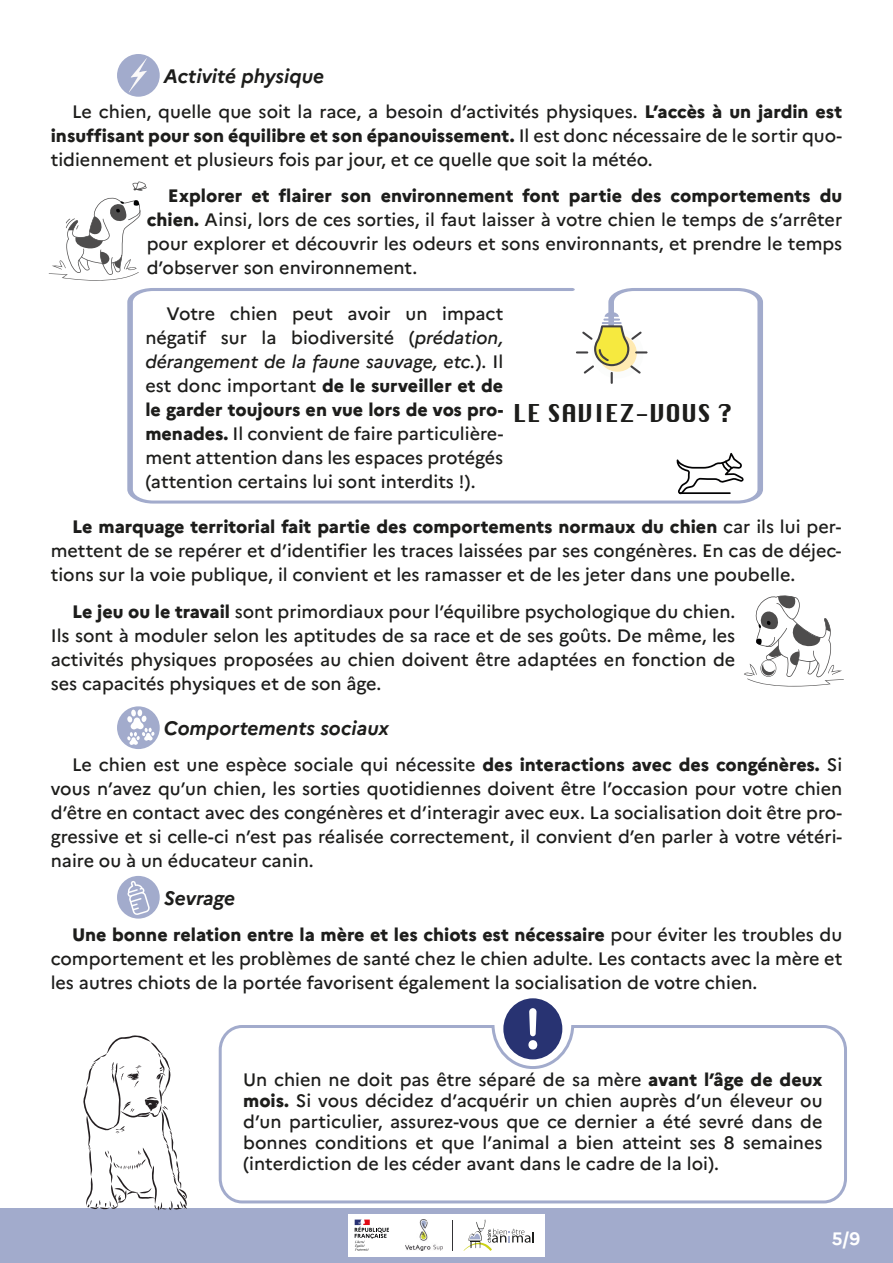
<style>
.page{position:relative;width:893px;height:1263px;background:#fff}
.page>*{position:absolute;margin:0;border:0;box-sizing:border-box;transform-origin:0 0}
.marianne_corps_de_te{font:24px "Krungthep";color:#1d1d1b}
.marianne_corps_de_te-2{font:italic 700 19.5px "Marianne";color:#1d1d1b}
.marianne_corps_de_te-3{font:500 18px/24px "Marianne";color:#1d1d1b;text-align:justify}
.marianne_corps_de_te-4{font:700 18px "Marianne";color:#fff}
.s1{font-weight:800}
.s2{font-style:italic}
</style>
<div class="page">
<div style="left:0;top:1209px;width:893px;height:54px;background:#a2abcc"></div>
<div style="left:349px;top:1214px;width:195px;height:42px;background:#fff"></div>
<svg style="left:355px;top:1219px;width:34px;height:32px"></svg>
<img style="left:405px;top:1220px;width:37px;height:31px">
<svg style="left:464px;top:1219px;width:70px;height:32px"></svg>
<hr style="left:453px;top:1220px;width:1px;height:31px;background:#343336">
<div style="left:117px;top:54px;width:43px;height:43px;background:#a2abcc;border-radius:50%"></div>
<svg style="left:129px;top:58px;width:18px;height:34px"></svg>
<svg style="left:127px;top:288px;width:636px;height:216px"></svg>
<svg style="left:576px;top:312px;width:71px;height:76px"></svg>
<svg style="left:675px;top:453px;width:69px;height:41px"></svg>
<hr style="left:679px;top:492px;width:52px;height:2px;background:#020203">
<svg style="left:49px;top:181px;width:98px;height:100px"></svg>
<svg style="left:744px;top:595px;width:100px;height:92px"></svg>
<div style="left:117px;top:706px;width:43px;height:43px;background:#a2abcc;border-radius:50%"></div>
<svg style="left:127px;top:709px;width:28px;height:36px"></svg>
<div style="left:117px;top:876px;width:43px;height:42px;background:#a2abcc;border-radius:50%"></div>
<svg style="left:218px;top:1025px;width:629px;height:179px"></svg>
<div style="left:503px;top:998px;width:59px;height:61px;background:#283372;border-radius:50%"></div>
<svg style="left:528px;top:1008px;width:9px;height:41px"></svg>
<svg style="left:127px;top:881px;width:23px;height:34px"></svg>
<svg style="left:82px;top:1035px;width:106px;height:175px"></svg>
<p class="marianne_corps_de_te-2" style="left:164px;top:64px;width:162px">Activité physique</p>
<p class="marianne_corps_de_te-3" style="left:51px;top:99px;width:793px;text-indent:21px">Le chien, quelle que soit la race, a besoin d’activités physiques. <span class="s1">L’accès à un jardin est insuffisant pour son équilibre et son épanouissement.</span> Il est donc nécessaire de le sortir quo&shy;tidiennement et plusieurs fois par jour, et ce quelle que soit la météo.</p>
<p class="marianne_corps_de_te-3" style="left:147px;top:184px;width:697px;text-indent:21px"><span class="s1">Explorer et flairer son environnement font partie des comportements du chien.</span> Ainsi, lors de ces sorties, il faut laisser à votre chien le temps de s’arrêter pour explorer et découvrir les odeurs et sons environnants, et prendre le temps d’observer son environnement.</p>
<p class="marianne_corps_de_te-3" style="left:145px;top:301px;width:359px;text-indent:21px">Votre chien peut avoir un impact négatif sur la biodiversité (<span class="s2">prédation, dérangement de la faune sauvage, etc.</span>). Il est donc important <span class="s1">de le surveiller et de le garder toujours en vue lors de vos pro&shy;menades.</span> Il convient de faire particulière&shy;ment attention dans les espaces protégés (attention certains lui sont interdits !).</p>
<p class="marianne_corps_de_te" style="left:513px;top:400px;width:221px">LE SAVIEZ-VOUS ?</p>
<p class="marianne_corps_de_te-3" style="left:51px;top:514px;width:792px;text-indent:21px"><span class="s1">Le marquage territorial fait partie des comportements normaux du chien</span> car ils lui per&shy;mettent de se repérer et d’identifier les traces laissées par ses congénères. En cas de déjec&shy;tions sur la voie publique, il convient et les ramasser et de les jeter dans une poubelle.</p>
<p class="marianne_corps_de_te-3" style="left:51px;top:599px;width:686px;text-indent:21px"><span class="s1">Le jeu ou le travail</span> sont primordiaux pour l’équilibre psychologique du chien.<br>Ils sont à moduler selon les aptitudes de sa race et de ses goûts. De même, les activités physiques proposées au chien doivent être adaptées en fonction de ses capacités physiques et de son âge.</p>
<p class="marianne_corps_de_te-2" style="left:164px;top:716px;width:227px">Comportements sociaux</p>
<p class="marianne_corps_de_te-3" style="left:51px;top:753px;width:793px;text-indent:21px">Le chien est une espèce sociale qui nécessite <span class="s1">des interactions avec des congénères.</span> Si vous n’avez qu’un chien, les sorties quotidiennes doivent être l’occasion pour votre chien d’être en contact avec des congénères et d’interagir avec eux. La socialisation doit être pro&shy;gressive et si celle-ci n’est pas réalisée correctement, il convient d’en parler à votre vétéri&shy;naire ou à un éducateur canin.</p>
<p class="marianne_corps_de_te-2" style="left:164px;top:886px;width:73px">Sevrage</p>
<p class="marianne_corps_de_te-3" style="left:51px;top:922px;width:793px;text-indent:21px"><span class="s1">Une bonne relation entre la mère et les chiots est nécessaire</span> pour éviter les troubles du comportement et les problèmes de santé chez le chien adulte. Les contacts avec la mère et les autres chiots de la portée favorisent également la socialisation de votre chien.</p>
<p class="marianne_corps_de_te-3" style="left:243px;top:1069px;width:581px;line-height:21px">Un chien ne doit pas être séparé de sa mère <span class="s1">avant l’âge de deux mois.</span> Si vous décidez d’acquérir un chien auprès d’un éleveur ou d’un particulier, assurez-vous que ce dernier a été sevré dans de bonnes conditions et que l’animal a bien atteint ses 8 semaines (interdiction de les céder avant dans le cadre de la loi).</p>
<p class="marianne_corps_de_te-4" style="left:832px;top:1228px;width:30px">5/9</p>
</div>
